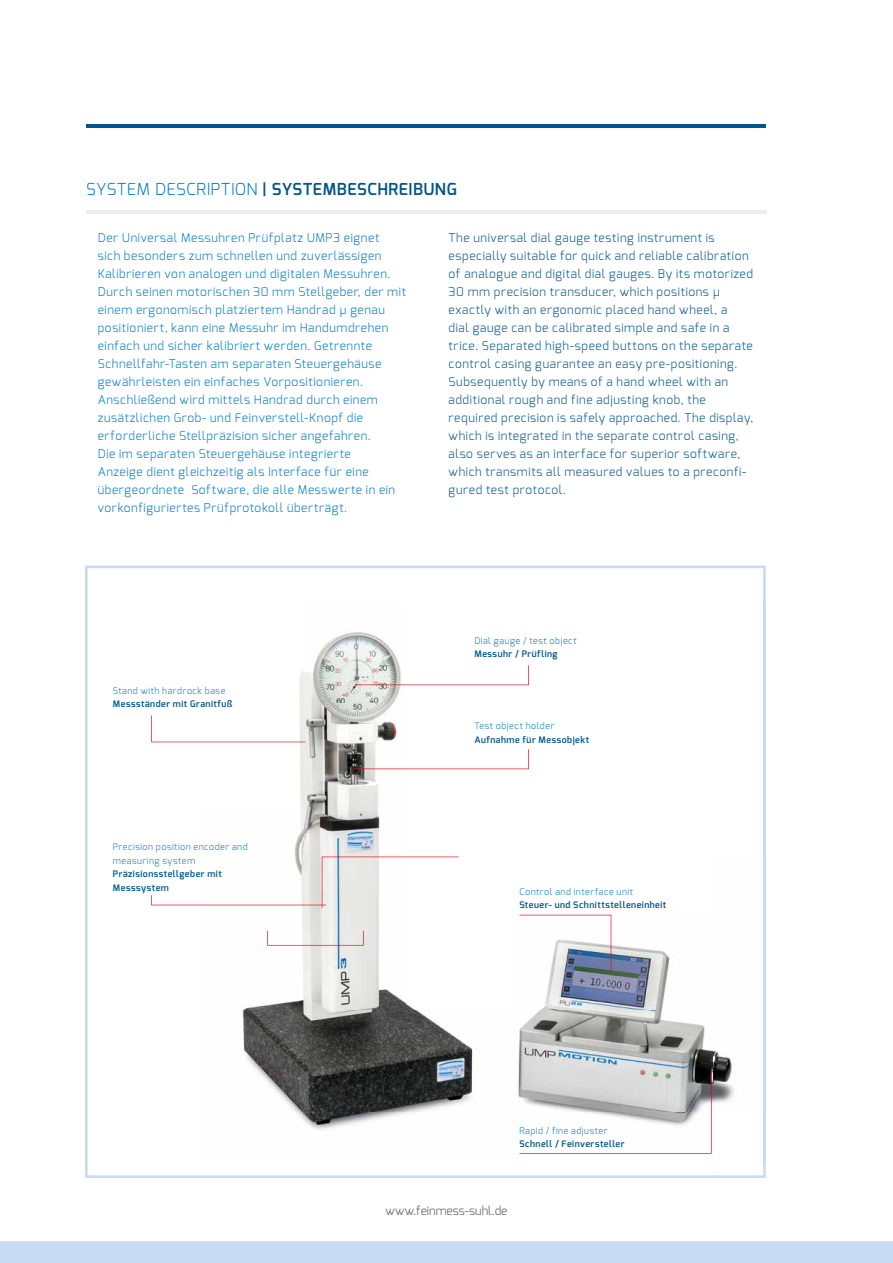
<style>
.page{position:relative;width:893px;height:1263px;background:#fff}
.page>*{position:absolute;margin:0;border:0;box-sizing:border-box;transform-origin:0 0}
.t1{font:600 16.5px "Exo";letter-spacing:.03em;color:#005689}
.t2{font:300 12px/18px "Exo";letter-spacing:.045em;color:#007bc4}
.t3{font:300 12px/18px "Exo";letter-spacing:.05em;color:#005689}
.t4{font:300 12px "Exo";color:#575756}
.t5{font:600 9px/13.5px "Exo";letter-spacing:.055em;color:#005689}
.t6{font:300 9px/13.5px "Exo";letter-spacing:.055em;color:#007bc4}
.s1{font-weight:300;color:#007bc4}
</style>
<div class="page">
<div style="left:0;top:1242px;width:893px;height:21px;background:#c8dbf2"></div>
<svg style="left:85px;top:566px;width:681px;height:612px"></svg>
<hr style="left:86px;top:125px;width:680px;height:3px;background:#005689">
<hr style="left:86px;top:210px;width:680px;height:3px;background:#ededed">
<img style="left:203px;top:601px;width:562px;height:562px">
<svg style="left:519px;top:1070px;width:193px;height:84px"></svg>
<svg style="left:519px;top:915px;width:92px;height:56px"></svg>
<svg style="left:355px;top:749px;width:174px;height:20px"></svg>
<svg style="left:151px;top:856px;width:308px;height:52px"></svg>
<svg style="left:151px;top:715px;width:155px;height:27px"></svg>
<svg style="left:267px;top:931px;width:97px;height:14px"></svg>
<svg style="left:355px;top:665px;width:174px;height:20px"></svg>
<h1 class="t1" style="left:86px;top:178px;width:372px"><span class="s1">SYSTEM DESCRIPTION</span> | SYSTEMBESCHREIBUNG</h1>
<p class="t2" style="left:98px;top:228px;width:310px">Der Universal Messuhren Prüfplatz UMP3 eignet<br>sich besonders zum schnellen und zuverlässigen Kalibrieren von analogen und digitalen Messuhren.<br>Durch seinen motorischen 30 mm Stellgeber, der mit einem ergonomisch platziertem Handrad µ genau positioniert, kann eine Messuhr im Handumdrehen einfach und sicher kalibriert werden. Getrennte Schnellfahr-Tasten am separaten Steuergehäuse gewährleisten ein einfaches Vorpositionieren.<br>Anschließend wird mittels Handrad durch einem zusätzlichen Grob- und Feinverstell-Knopf die erforderliche Stellpräzision sicher angefahren.<br>Die im separaten Steuergehäuse integrierte<br>Anzeige dient gleichzeitig als Interface für eine übergeordnete Software, die alle Messwerte in ein vorkonfiguriertes Prüfprotokoll überträgt.</p>
<p class="t3" style="left:449px;top:228px;width:306px">The universal dial gauge testing instrument is especially suitable for quick and reliable calibration of analogue and digital dial gauges. By its motorized 30 mm precision transducer, which positions µ exactly with an ergonomic placed hand wheel, a<br>dial gauge can be calibrated simple and safe in a trice. Separated high-speed buttons on the separate control casing guarantee an easy pre-positioning.<br>Subsequently by means of a hand wheel with an additional rough and fine adjusting knob, the required precision is safely approached. The display, which is integrated in the separate control casing, also serves as an interface for superior software, which transmits all measured values to a preconfi&shy;gured test protocol.</p>
<p class="t6" style="left:113px;top:684px;width:114px">Stand with hardrock base</p>
<p class="t5" style="left:113px;top:697px;width:121px">Messständer mit Granitfuß</p>
<p class="t6" style="left:113px;top:840px;width:136px">Precision position encoder and measuring system</p>
<p class="t5" style="left:113px;top:867px;width:110px">Präzisionsstellgeber mit<br>Messsystem</p>
<p class="t6" style="left:474px;top:634px;width:104px">Dial gauge / test object</p>
<p class="t5" style="left:474px;top:647px;width:85px">Messuhr / Prüfling</p>
<p class="t6" style="left:474px;top:719px;width:82px">Test object holder</p>
<p class="t5" style="left:474px;top:732px;width:116px">Aufnahme für Messobjekt</p>
<p class="t6" style="left:519px;top:885px;width:115px">Control and interface unit</p>
<p class="t5" style="left:519px;top:898px;width:148px">Steuer- und Schnittstelleneinheit</p>
<p class="t6" style="left:519px;top:1124px;width:90px">Rapid / fine adjuster</p>
<p class="t5" style="left:519px;top:1137px;width:107px">Schnell / Feinversteller</p>
<p class="t4" style="left:385px;top:1202px;width:124px">www.feinmess-suhl.de</p>
</div>
